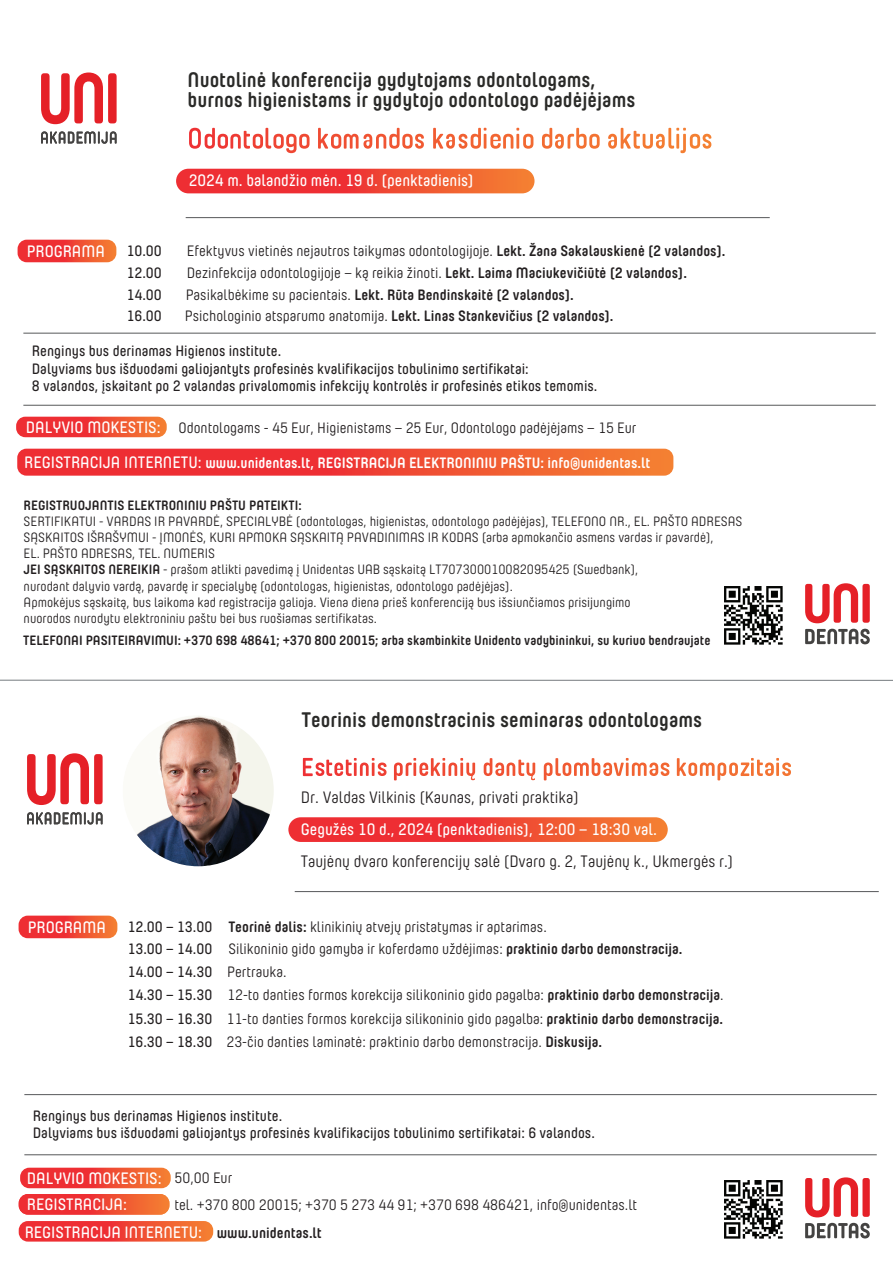
<style>
.page{position:relative;width:893px;height:1263px;background:#fff}
.page>*{position:absolute;margin:0;border:0;box-sizing:border-box;transform-origin:0 0}
.t1{font:700 21px/20px "Yummo";color:#2a2a28}
.t2{font:600 16.5px "Yummo";color:#fff}
.t3{font:16.5px "Yummo";color:#231f20}
.t4{font:15px/21.5px "Yummo";color:#231f20}
.t5{font:600 15px/17.4px "Yummo";color:#231f20}
.t6{font:700 15px/21.9px "Yummo";color:#231f20}
.t7{font:700 15px "Yummo";color:#fff}
.t8{font:13.5px/16.2px "Yummo";color:#231f20}
.t9{font:700 13.5px "Yummo";color:#231f20}
.s1{font-weight:700}
.s2{font-weight:400}
.s3{font-weight:600;font-size:16.5px}
.s4{font-weight:600}
</style>
<div class="page">
<svg style="left:17px;top:449px;width:656px;height:27px;background:#ef4936"></svg>
<svg style="left:16px;top:417px;width:151px;height:20px;background:#ef4a37"></svg>
<svg style="left:18px;top:240px;width:98px;height:22px;background:#ef4937"></svg>
<svg style="left:176px;top:169px;width:358px;height:24px;background:#ef4532"></svg>
<svg style="left:41px;top:73px;width:76px;height:51px"></svg>
<svg style="left:41px;top:131px;width:76px;height:13px"></svg>
<hr style="left:186px;top:217px;width:584px;height:1px;background:#57585a">
<hr style="left:23px;top:333px;width:853px;height:1px;background:#57585a">
<hr style="left:23px;top:405px;width:853px;height:1px;background:#57585a">
<svg style="left:189px;top:128px;width:497px;height:21px"></svg>
<svg style="left:805px;top:583px;width:65px;height:40px"></svg>
<svg style="left:805px;top:629px;width:65px;height:15px"></svg>
<img style="left:724px;top:586px;width:59px;height:59px">
<svg style="left:19px;top:1221px;width:194px;height:20px;background:#ef4836"></svg>
<svg style="left:20px;top:1168px;width:151px;height:20px;background:#ef4a37"></svg>
<svg style="left:19px;top:916px;width:98px;height:22px;background:#ef4937"></svg>
<svg style="left:288px;top:817px;width:380px;height:25px;background:#ef4835"></svg>
<svg style="left:27px;top:753px;width:76px;height:52px"></svg>
<svg style="left:27px;top:812px;width:76px;height:12px"></svg>
<hr style="left:295px;top:891px;width:584px;height:1px;background:#57585a">
<hr style="left:24px;top:1094px;width:853px;height:1px;background:#57585a">
<hr style="left:24px;top:1154px;width:853px;height:1px;background:#57585a">
<svg style="left:805px;top:1177px;width:65px;height:40px"></svg>
<svg style="left:805px;top:1223px;width:65px;height:15px"></svg>
<img style="left:724px;top:1180px;width:59px;height:59px">
<svg style="left:303px;top:758px;width:476px;height:18px"></svg>
<img style="left:123px;top:715px;width:151px;height:151px;border-radius:75px">
<svg style="left:19px;top:1194px;width:150px;height:20px;background:#ef4836"></svg>
<hr style="left:0;top:680px;width:893px;height:1px;background:#767b7f">
<h1 class="t1" style="left:188px;top:67px;width:449px">Nuotolinė konferencija gydytojams odontologams, burnos higienistams ir gydytojo odontologo padėjėjams</h1>
<p class="t2" style="left:189px;top:167px;width:287px">2024 m. balandžio mėn. 19 d. (penktadienis)</p>
<p class="t2" style="left:27px;top:238px;width:80px">PROGRAMA</p>
<p class="t5" style="left:126px;top:241px;width:37px">10.00</p>
<p class="t4" style="left:187px;top:240px;width:540px">Efektyvus vietinės nejautros taikymas odontologijoje. <span class="s1">Lekt. Žana Sakalauskienė (2 valandos).</span></p>
<p class="t5" style="left:126px;top:260px;width:37px;line-height:21.9px">12.00<br>14.00</p>
<p class="t6" style="left:186px;top:259px;width:503px"><span class="s2">Dezinfekcija odontologijoje – ką reikia žinoti.</span> Lekt. Laima Maciukevičiūtė (2 valandos).<br><span class="s2">Pasikalbėkime su pacientais.</span> Lekt. Rūta Bendinskaitė (2 valandos).</p>
<p class="t5" style="left:126px;top:306px;width:37px">16.00</p>
<p class="t6" style="left:185px;top:303px;width:430px"><span class="s2">Psichologinio atsparumo anatomija.</span> Lekt. Linas Stankevičius (2 valandos).</p>
<p class="t5" style="left:32px;top:341px;width:567px">Renginys bus derinamas Higienos institute.<br>Dalyviams bus išduodami galiojantyts profesinės kvalifikacijos tobulinimo sertifikatai:<br>8 valandos, įskaitant po 2 valandas privalomomis infekcijų kontrolės ir profesinės etikos temomis.</p>
<p class="t2" style="left:26px;top:414px;width:136px">DALYVIO MOKESTIS:</p>
<p class="t4" style="left:179px;top:416px;width:459px">Odontologams - 45 Eur, Higienistams – 25 Eur, Odontologo padėjėjams – 15 Eur</p>
<p class="t7" style="left:24px;top:449px;width:628px"><span class="s3">REGISTRACIJA INTERNETU:</span> www.unidentas.lt, REGISTRACIJA ELEKTRONINIU PAŠTU: info@unidentas.lt</p>
<p class="t9" style="left:24px;top:492px;width:279px">REGISTRUOJANTIS ELEKTRONINIU PAŠTU PATEIKTI:</p>
<p class="t8" style="left:24px;top:512px;width:720px">SERTIFIKATUI - VARDAS IR PAVARDĖ, SPECIALYBĖ (odontologas, higienistas, odontologo padėjėjas), TELEFONO NR., EL. PAŠTO ADRESAS SĄSKAITOS IŠRAŠYMUI - ĮMONĖS, KURI APMOKA SĄSKAITĄ PAVADINIMAS IR KODAS (arba apmokančio asmens vardas ir pavardė),<br>EL. PAŠTO ADRESAS, TEL. NUMERIS<br><span class="s1">JEI SĄSKAITOS NEREIKIA</span> - prašom atlikti pavedimą į Unidentas UAB sąskaitą LT707300010082095425 (Swedbank),<br>nurodant dalyvio vardą, pavardę ir specialybę (odontologas, higienistas, odontologo padėjėjas).<br>Apmokėjus sąskaitą, bus laikoma kad registracija galioja. Viena diena prieš konferenciją bus išsiunčiamos prisijungimo<br>nuorodos nurodytu elektroniniu paštu bei bus ruošiamas sertifikatas.</p>
<p class="t9" style="left:23px;top:628px;width:689px">TELEFONAI PASITEIRAVIMUI: +370 698 48641; +370 800 20015; arba skambinkite Unidento vadybininkui, su kuriuo bendraujate</p>
<h1 class="t1" style="left:301px;top:707px;width:402px">Teorinis demonstracinis seminaras odontologams</h1>
<p class="t3" style="left:301px;top:786px;width:279px">Dr. Valdas Vilkinis (Kaunas, privati praktika)</p>
<p class="t2" style="left:301px;top:816px;width:357px">Gegužės 10 d., 2024 (penktadienis), 12:00 – 18:30 val.</p>
<p class="t3" style="left:301px;top:850px;width:434px">Taujėnų dvaro konferencijų salė (Dvaro g. 2, Taujėnų k., Ukmergės r.)</p>
<p class="t2" style="left:28px;top:914px;width:80px">PROGRAMA</p>
<p class="t4" style="left:127px;top:916px;width:421px"><span class="s4">12.00 – 13.00</span> <span class="s1">Teorinė dalis:</span> klinikinių atvejų pristatymas ir aptarimas.<br><span class="s4">13.00 – 14.00</span></p>
<p class="t5" style="left:127px;top:984px;width:86px">14.30 – 15.30</p>
<p class="t4" style="left:228px;top:937px;width:456px">Silikoninio gido gamyba ir koferdamo uždėjimas: <span class="s1">praktinio darbo demonstracija.</span></p>
<p class="t4" style="left:227px;top:983px;width:498px">12-to danties formos korekcija silikoninio gido pagalba: <span class="s1">praktinio darbo demonstracija</span>.</p>
<p class="t5" style="left:127px;top:962px;width:161px">14.00 – 14.30 <span class="s2">Pertrauka.</span></p>
<p class="t4" style="left:127px;top:1007px;width:597px"><span class="s4">15.30 – 16.30</span> 11-to danties formos korekcija silikoninio gido pagalba: <span class="s1">praktinio darbo demonstracija.</span></p>
<p class="t4" style="left:127px;top:1030px;width:476px"><span class="s4">16.30 – 18.30</span> 23-čio danties laminatė: praktinio darbo demonstracija. <span class="s1">Diskusija.</span></p>
<p class="t5" style="left:33px;top:1105px;width:563px">Renginys bus derinamas Higienos institute.<br>Dalyviams bus išduodami galiojantys profesinės kvalifikacijos tobulinimo sertifikatai: 6 valandos.</p>
<p class="t2" style="left:27px;top:1165px;width:136px">DALYVIO MOKESTIS:</p>
<p class="t4" style="left:175px;top:1167px;width:59px">50,00 Eur</p>
<p class="t2" style="left:27px;top:1191px;width:102px">REGISTRACIJA:</p>
<p class="t4" style="left:174px;top:1193px;width:464px">tel. +370 800 20015; +370 5 273 44 91; +370 698 486421, info@unidentas.lt</p>
<p class="t2" style="left:25px;top:1219px;width:179px">REGISTRACIJA INTERNETU:</p>
<p class="t6" style="left:217px;top:1219px;width:107px">www.unidentas.lt</p>
</div>
